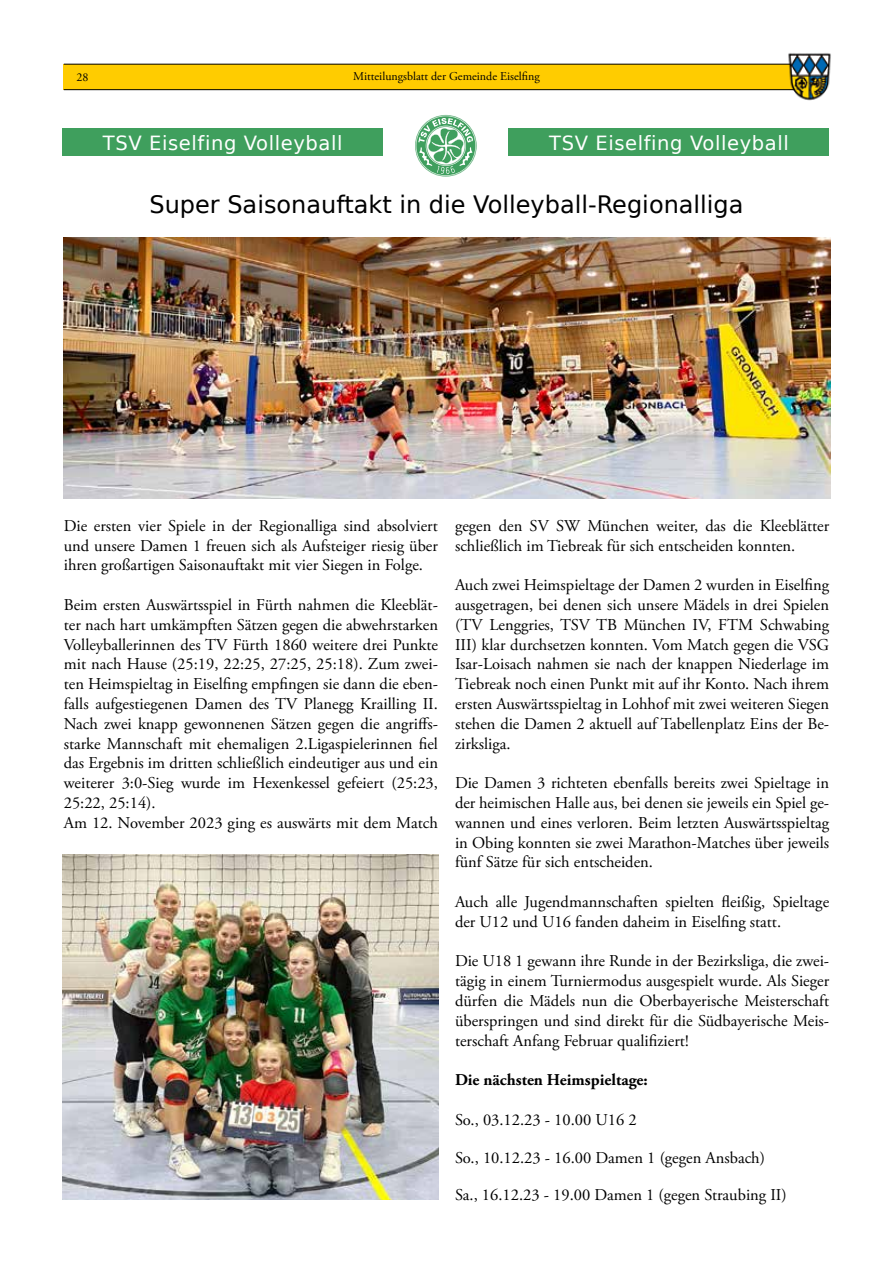
<style>
.page{position:relative;width:893px;height:1263px;background:#fff}
.page>*{position:absolute;margin:0;border:0;box-sizing:border-box;transform-origin:0 0}
.t1{font:24px "DejaVu Sans";color:#000}
.t2{font:19.5px "DejaVu Sans";letter-spacing:.03em;color:#fff}
.t3{font:16.5px/19.8px "Adobe Garamond Pro";color:#000;text-align:justify}
.t4{font:700 16.5px "Adobe Garamond Pro";color:#000}
.t5{font:12px "Adobe Garamond Pro";color:#000}
</style>
<div class="page">
<div style="left:64px;top:64px;width:761px;height:25px;background:#fc0"></div>
<hr style="left:64px;top:64px;width:761px;height:1px;background:#000">
<hr style="left:64px;top:89px;width:761px;height:1px;background:#000">
<img style="left:785px;top:53px;width:46px;height:48px">
<div style="left:63px;top:128px;width:320px;height:28px;background:#3f9f5d"></div>
<div style="left:509px;top:128px;width:320px;height:28px;background:#3f9f5d"></div>
<svg style="left:415px;top:115px;width:62px;height:62px"></svg>
<img style="left:64px;top:237px;width:766px;height:262px">
<img style="left:63px;top:855px;width:376px;height:344px">
<p class="t5" style="left:77px;top:70px;width:13px">28</p>
<p class="t5" style="left:353px;top:69px;width:188px">Mitteilungsblatt der Gemeinde Eiselfing</p>
<p class="t2" style="left:103px;top:127px;width:241px">TSV Eiselfing Volleyball</p>
<p class="t2" style="left:549px;top:127px;width:241px">TSV Eiselfing Volleyball</p>
<h1 class="t1" style="left:149px;top:185px;width:596px">Super Saisonauftakt in die Volleyball-Regionalliga</h1>
<p class="t3" style="left:64px;top:516px;width:376px">Die ersten vier Spiele in der Regionalliga sind absolviert und unsere Damen 1 freuen sich als Aufsteiger riesig über ihren großartigen Saisonauftakt mit vier Siegen in Folge.</p>
<p class="t3" style="left:64px;top:595px;width:376px;text-align:left">Beim ersten Auswärtsspiel in Fürth nahmen die Kleeblät&shy;ter nach hart umkämpften Sätzen gegen die abwehrstarken Volleyballerinnen des TV Fürth 1860 weitere drei Punkte mit nach Hause (25:19, 22:25, 27:25, 25:18). Zum zwei&shy;ten Heimspieltag in Eiselfing empfingen sie dann die eben&shy;falls aufgestiegenen Damen des TV Planegg Krailling II.<br>Nach zwei knapp gewonnenen Sätzen gegen die angriffs&shy;starke Mannschaft mit ehemaligen 2.Ligaspielerinnen fiel das Ergebnis im dritten schließlich eindeutiger aus und ein weiterer 3:0-Sieg wurde im Hexenkessel gefeiert (25:23, 25:22, 25:14).<br>Am 12. November 2023 ging es auswärts mit dem Match</p>
<p class="t3" style="left:455px;top:516px;width:376px">gegen den SV SW München weiter, das die Kleeblätter schließlich im Tiebreak für sich entscheiden konnten.</p>
<p class="t3" style="left:455px;top:576px;width:376px">Auch zwei Heimspieltage der Damen 2 wurden in Eiselfing ausgetragen, bei denen sich unsere Mädels in drei Spielen (TV Lenggries, TSV TB München IV, FTM Schwabing III) klar durchsetzen konnten. Vom Match gegen die VSG Isar-Loisach nahmen sie nach der knappen Niederlage im Tiebreak noch einen Punkt mit auf ihr Konto. Nach ihrem ersten Auswärtsspieltag in Lohhof mit zwei weiteren Siegen stehen die Damen 2 aktuell auf Tabellenplatz Eins der Be&shy;zirksliga.</p>
<p class="t3" style="left:455px;top:774px;width:376px">Die Damen 3 richteten ebenfalls bereits zwei Spieltage in der heimischen Halle aus, bei denen sie jeweils ein Spiel ge&shy;wannen und eines verloren. Beim letzten Auswärtsspieltag in Obing konnten sie zwei Marathon-Matches über jeweils fünf Sätze für sich entscheiden.</p>
<p class="t3" style="left:455px;top:892px;width:376px">Auch alle Jugendmannschaften spielten fleißig, Spieltage der U12 und U16 fanden daheim in Eiselfing statt.</p>
<p class="t3" style="left:455px;top:952px;width:376px">Die U18 1 gewann ihre Runde in der Bezirksliga, die zwei&shy;tägig in einem Turniermodus ausgespielt wurde. Als Sieger dürfen die Mädels nun die Oberbayerische Meisterschaft überspringen und sind direkt für die Südbayerische Meis&shy;terschaft Anfang Februar qualifiziert!</p>
<p class="t4" style="left:455px;top:1070px;width:194px">Die nächsten Heimspieltage:</p>
<p class="t3" style="left:455px;top:1110px;width:183px">So., 03.12.23 - 10.00 U16 2</p>
<p class="t3" style="left:455px;top:1148px;width:312px">So., 10.12.23 - 16.00 Damen 1 (gegen Ansbach)</p>
<p class="t3" style="left:455px;top:1186px;width:333px">Sa., 16.12.23 - 19.00 Damen 1 (gegen Straubing II)</p>
</div>
